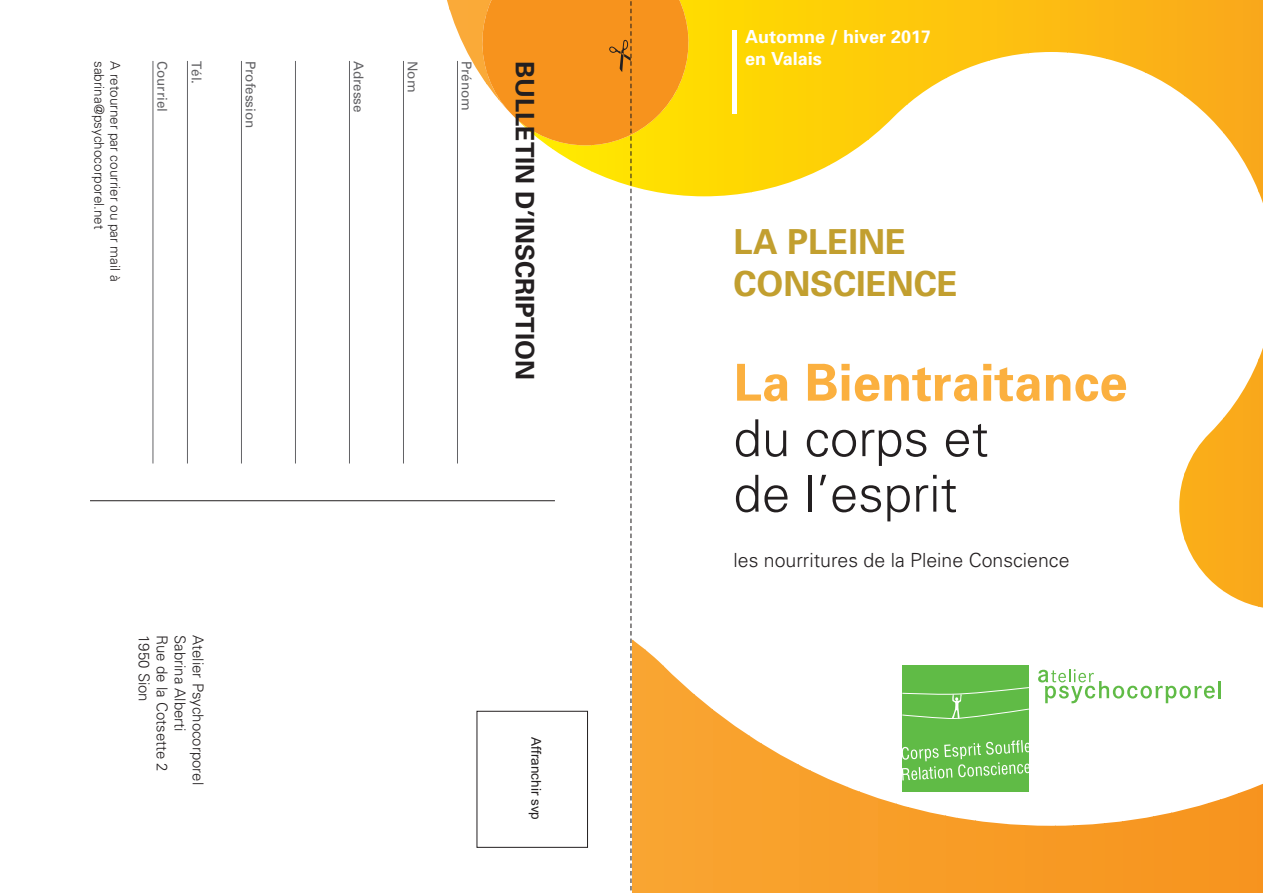
<style>
.page{position:relative;width:1263px;height:893px;background:#fff}
.page>*{position:absolute;margin:0;border:0;box-sizing:border-box;transform-origin:0 0}
.t1{font:300 51px/55.5px "Univers";color:#231f20}
.t2{font:700 51px "Univers";color:#fbb03f}
.t3{font:700 34.5px/42px "Univers";color:#c29f2f}
.t4{font:700 25.5px "Univers";color:#231f20}
.t5{font:300 19.5px "Univers";color:#231f20}
.t6{font:700 18px/21.6px "Univers";color:#fff}
.t7{font:300 15px "Univers";color:#231f20}
.t8{font:300 13.5px "Univers";color:#231f20}
.t9{font:13.5px "Univers";color:#636366}
.t10{font:13.5px "M Arial";color:#231f20}
</style>
<div class="page">
<svg style="left:1257px;top:783px;width:6px;height:110px"></svg>
<div style="left:1239px;top:786px;width:18px;height:107px;background:#f7941f"></div>
<svg style="left:1220px;top:698px;width:19px;height:195px"></svg>
<svg style="left:1208px;top:698px;width:12px;height:195px"></svg>
<div style="left:1190px;top:803px;width:18px;height:90px;background:#f7961f"></div>
<div style="left:1171px;top:808px;width:19px;height:85px;background:#f79620"></div>
<svg style="left:1153px;top:703px;width:18px;height:190px"></svg>
<svg style="left:1141px;top:816px;width:12px;height:77px"></svg>
<svg style="left:1122px;top:818px;width:19px;height:75px"></svg>
<svg style="left:1104px;top:821px;width:18px;height:72px"></svg>
<svg style="left:1092px;top:823px;width:12px;height:70px"></svg>
<svg style="left:1074px;top:824px;width:18px;height:69px"></svg>
<svg style="left:1055px;top:703px;width:19px;height:190px"></svg>
<svg style="left:1043px;top:703px;width:12px;height:190px"></svg>
<svg style="left:1025px;top:825px;width:18px;height:68px"></svg>
<svg style="left:1006px;top:823px;width:19px;height:70px"></svg>
<svg style="left:994px;top:822px;width:12px;height:71px"></svg>
<svg style="left:976px;top:820px;width:18px;height:73px"></svg>
<svg style="left:957px;top:817px;width:19px;height:76px"></svg>
<svg style="left:945px;top:815px;width:12px;height:78px"></svg>
<svg style="left:927px;top:811px;width:18px;height:82px"></svg>
<div style="left:908px;top:807px;width:19px;height:86px;background:#f89d27"></div>
<svg style="left:896px;top:803px;width:12px;height:90px"></svg>
<div style="left:878px;top:798px;width:18px;height:95px;background:#f89e28"></div>
<div style="left:859px;top:791px;width:19px;height:102px;background:#f99f2c"></div>
<svg style="left:847px;top:786px;width:12px;height:107px"></svg>
<div style="left:829px;top:779px;width:18px;height:114px;background:#f89f2a"></div>
<div style="left:811px;top:770px;width:18px;height:123px;background:#f8a02a"></div>
<div style="left:798px;top:764px;width:13px;height:129px;background:#f8a02b"></div>
<div style="left:780px;top:754px;width:18px;height:139px;background:#f9a12c"></div>
<div style="left:762px;top:744px;width:18px;height:149px;background:#f9a22c"></div>
<div style="left:749px;top:735px;width:13px;height:158px;background:#f9a22d"></div>
<div style="left:731px;top:723px;width:18px;height:170px;background:#f9a22d"></div>
<div style="left:713px;top:709px;width:18px;height:184px;background:#f9a22e"></div>
<div style="left:699px;top:698px;width:14px;height:195px;background:#f9a330"></div>
<svg style="left:468px;top:0;width:3px;height:502px"></svg>
<svg style="left:450px;top:0;width:18px;height:502px"></svg>
<hr style="left:349px;top:0;width:3px;height:893px;background:#fbad3d">
<svg style="left:1258px;top:0;width:5px;height:608px;fill:#f9a71b"></svg>
<svg style="left:1251px;top:0;width:7px;height:607px;fill:#f9a81b"></svg>
<svg style="left:1243px;top:0;width:8px;height:605px;fill:#f9a91b"></svg>
<svg style="left:1235px;top:0;width:8px;height:602px;fill:#faaa1b"></svg>
<svg style="left:1223px;top:0;width:12px;height:598px;fill:#faab1a"></svg>
<svg style="left:1216px;top:0;width:7px;height:591px"></svg>
<svg style="left:1208px;top:0;width:8px;height:585px"></svg>
<svg style="left:1200px;top:0;width:8px;height:578px"></svg>
<svg style="left:1192px;top:0;width:8px;height:569px"></svg>
<svg style="left:1184px;top:0;width:8px;height:556px"></svg>
<svg style="left:1177px;top:0;width:7px;height:537px"></svg>
<svg style="left:1169px;top:0;width:8px;height:91px"></svg>
<svg style="left:1161px;top:0;width:8px;height:86px"></svg>
<svg style="left:1153px;top:0;width:8px;height:81px"></svg>
<svg style="left:1145px;top:0;width:8px;height:77px"></svg>
<svg style="left:1138px;top:0;width:7px;height:73px"></svg>
<svg style="left:1130px;top:0;width:8px;height:70px"></svg>
<svg style="left:1122px;top:0;width:8px;height:66px"></svg>
<svg style="left:1114px;top:0;width:8px;height:64px"></svg>
<svg style="left:1106px;top:0;width:8px;height:61px"></svg>
<svg style="left:1099px;top:0;width:7px;height:59px"></svg>
<svg style="left:1095px;top:0;width:4px;height:57px"></svg>
<svg style="left:1087px;top:0;width:8px;height:57px"></svg>
<svg style="left:1083px;top:0;width:4px;height:55px"></svg>
<svg style="left:1075px;top:0;width:8px;height:55px"></svg>
<svg style="left:1067px;top:0;width:8px;height:54px"></svg>
<svg style="left:1060px;top:0;width:7px;height:53px"></svg>
<svg style="left:1052px;top:0;width:8px;height:53px"></svg>
<svg style="left:1044px;top:0;width:8px;height:53px"></svg>
<svg style="left:1036px;top:0;width:8px;height:53px"></svg>
<svg style="left:1028px;top:0;width:8px;height:54px"></svg>
<svg style="left:1021px;top:0;width:7px;height:54px"></svg>
<svg style="left:1013px;top:0;width:8px;height:56px"></svg>
<svg style="left:1005px;top:0;width:8px;height:57px"></svg>
<svg style="left:997px;top:0;width:8px;height:59px"></svg>
<svg style="left:989px;top:0;width:8px;height:61px"></svg>
<svg style="left:982px;top:0;width:7px;height:63px"></svg>
<svg style="left:970px;top:0;width:12px;height:67px"></svg>
<svg style="left:962px;top:0;width:8px;height:71px"></svg>
<svg style="left:954px;top:0;width:8px;height:74px"></svg>
<svg style="left:946px;top:0;width:8px;height:79px"></svg>
<svg style="left:939px;top:0;width:7px;height:82px"></svg>
<svg style="left:931px;top:0;width:8px;height:87px"></svg>
<svg style="left:923px;top:0;width:8px;height:93px"></svg>
<svg style="left:915px;top:0;width:8px;height:98px"></svg>
<svg style="left:907px;top:0;width:8px;height:105px"></svg>
<svg style="left:900px;top:0;width:7px;height:111px"></svg>
<svg style="left:892px;top:0;width:8px;height:119px"></svg>
<svg style="left:884px;top:0;width:8px;height:126px"></svg>
<svg style="left:876px;top:0;width:8px;height:134px"></svg>
<svg style="left:868px;top:0;width:8px;height:140px"></svg>
<svg style="left:861px;top:0;width:7px;height:145px"></svg>
<svg style="left:853px;top:0;width:8px;height:151px"></svg>
<svg style="left:845px;top:0;width:8px;height:156px"></svg>
<svg style="left:837px;top:0;width:8px;height:161px"></svg>
<svg style="left:829px;top:0;width:8px;height:166px"></svg>
<svg style="left:822px;top:0;width:7px;height:169px"></svg>
<svg style="left:814px;top:0;width:8px;height:173px"></svg>
<svg style="left:806px;top:0;width:8px;height:176px"></svg>
<svg style="left:798px;top:0;width:8px;height:180px"></svg>
<svg style="left:790px;top:0;width:8px;height:183px"></svg>
<svg style="left:783px;top:0;width:7px;height:185px"></svg>
<svg style="left:775px;top:0;width:8px;height:187px"></svg>
<div style="left:767px;top:0;width:8px;height:189px;background:#fed503"></div>
<div style="left:759px;top:0;width:8px;height:191px;background:#fed503"></div>
<div style="left:751px;top:0;width:8px;height:193px;background:#fed602"></div>
<svg style="left:744px;top:0;width:7px;height:194px"></svg>
<svg style="left:736px;top:0;width:8px;height:195px"></svg>
<div style="left:724px;top:0;width:12px;height:196px;background:#ffd801"></div>
<div style="left:716px;top:0;width:8px;height:196px;background:#ffd901"></div>
<svg style="left:709px;top:0;width:7px;height:197px"></svg>
<div style="left:701px;top:0;width:8px;height:197px;background:#ffdb01"></div>
<svg style="left:699px;top:0;width:2px;height:197px"></svg>
<div style="left:0;top:531px;width:631px;height:362px;background:#fff"></div>
<div style="left:732px;top:30px;width:5px;height:84px;background:#fff"></div>
<hr style="left:457px;top:61px;width:1px;height:402px;background:#636366">
<hr style="left:403px;top:61px;width:1px;height:402px;background:#636366">
<hr style="left:349px;top:61px;width:1px;height:402px;background:#636366">
<hr style="left:295px;top:61px;width:1px;height:402px;background:#636366">
<hr style="left:241px;top:61px;width:1px;height:402px;background:#636366">
<hr style="left:187px;top:61px;width:1px;height:402px;background:#636366">
<hr style="left:153px;top:61px;width:1px;height:402px;background:#636366">
<hr style="left:90px;top:500px;width:465px;height:1px;background:#231f20">
<svg style="left:471px;top:0;width:228px;height:893px"></svg>
<svg style="left:1038px;top:669px;width:177px;height:34px"></svg>
<hr style="left:1218px;top:681px;width:3px;height:17px;background:#60bb46">
<div style="left:902px;top:665px;width:127px;height:127px;background:#60bb46"></div>
<svg style="left:902px;top:687px;width:127px;height:32px"></svg>
<svg style="left:902px;top:740px;width:127px;height:40px"></svg>
<p class="t8" style="left:107px;top:61px;width:170px;rotate:90deg">sabrina@psychocorporel.net</p>
<p class="t8" style="left:124px;top:61px;width:222px;rotate:90deg">A retourner par courrier ou par mail à</p>
<p class="t9" style="left:171px;top:61px;width:53px;rotate:90deg">Courriel</p>
<p class="t9" style="left:205px;top:61px;width:25px;rotate:90deg">Tél.</p>
<p class="t9" style="left:259px;top:61px;width:69px;rotate:90deg">Profession</p>
<p class="t9" style="left:367px;top:61px;width:53px;rotate:90deg">Adresse</p>
<p class="t9" style="left:421px;top:61px;width:33px;rotate:90deg">Nom</p>
<p class="t9" style="left:475px;top:61px;width:52px;rotate:90deg">Prénom</p>
<h3 class="t4" style="left:541px;top:61px;width:320px;rotate:90deg">BULLETIN D’INSCRIPTION</h3>
<p class="t7" style="left:153px;top:635px;width:68px;rotate:90deg">1950 Sion</p>
<p class="t7" style="left:171px;top:635px;width:138px;rotate:90deg">Rue de la Cotsette 2</p>
<p class="t7" style="left:189px;top:635px;width:98px;rotate:90deg">Sabrina Alberti</p>
<p class="t7" style="left:207px;top:635px;width:152px;rotate:90deg">Atelier Psychocorporel</p>
<p class="t10" style="left:544px;top:737px;width:84px;rotate:90deg">Affranchir svp</p>
<p class="t6" style="left:745px;top:26px;width:188px">Automne / hiver 2017 en Valais</p>
<h2 class="t3" style="left:733px;top:219px;width:226px">LA PLEINE<br>CONSCIENCE</h2>
<h1 class="t2" style="left:733px;top:350px;width:396px">La Bientraitance</h1>
<h1 class="t1" style="left:733px;top:409px;width:257px">du corps et de l’esprit</h1>
<h3 class="t5" style="left:733px;top:548px;width:337px">les nourritures de la Pleine Conscience</h3>
</div>
